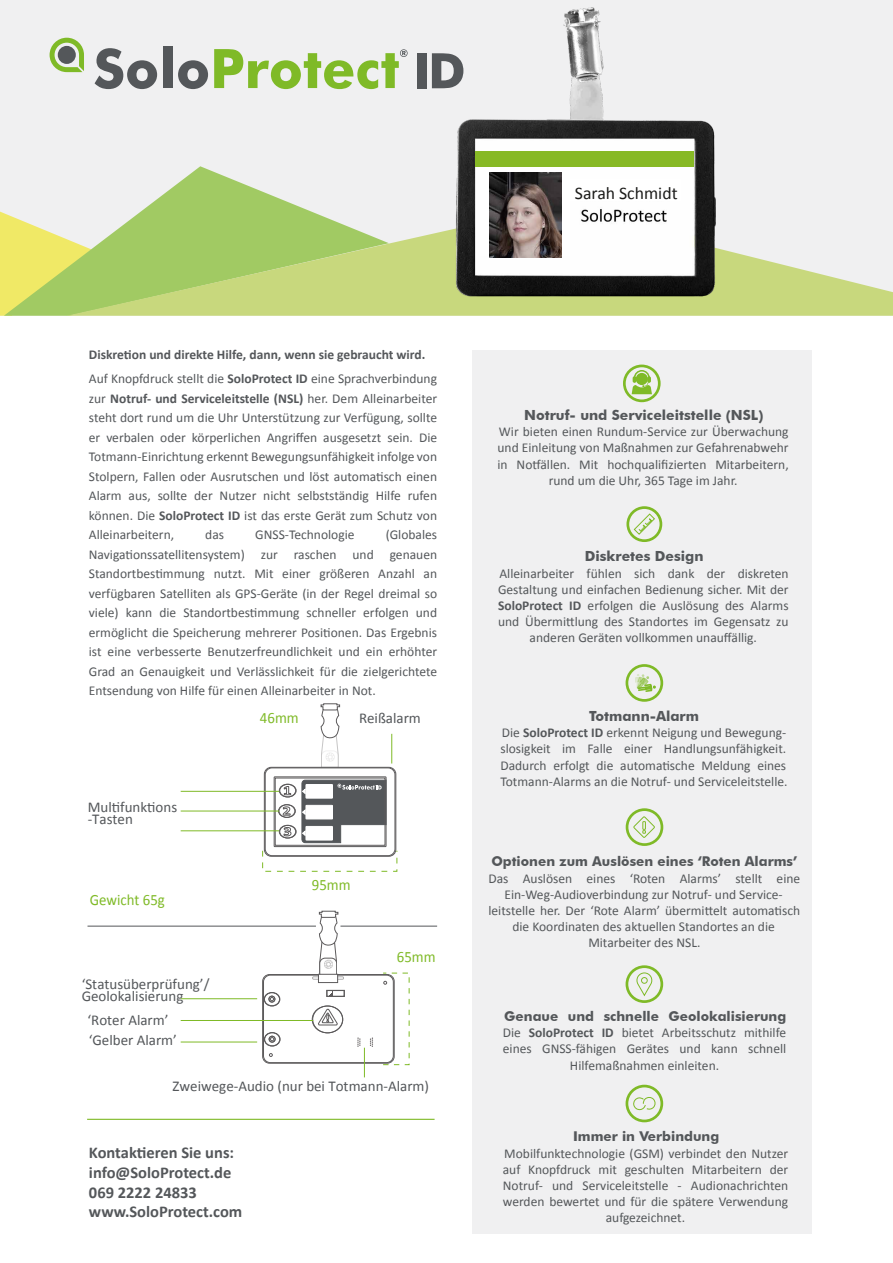
<style>
.page{position:relative;width:893px;height:1263px;background:#fff}
.page>*{position:absolute;margin:0;border:0;box-sizing:border-box;transform-origin:0 0}
.t1{font:17.7px "Calibri";color:#1d1d1b}
.t2{font:700 16.5px/19.8px "Calibri";color:#54575a}
.t3{font:15.75px "Calibri";color:#7fba27;scale:.94 1}
.t4{font:15px/12.5px "Calibri";color:#54575a}
.t5{font:700 13.95px "Futura BT";color:#54575a}
.t6{font:13.5px/16.2px "Calibri";color:#54575a;text-align:center}
.t7{font:700 13.5px/24px "Calibri";color:#54575a}
.t8{font:700 13.5px "Futura BT";color:#54575a}
.s1{font-weight:400}
.s2{font-weight:700}
</style>
<div class="page">
<div style="left:0;top:0;width:893px;height:316px;background:#f0f0f1"></div>
<svg style="left:0;top:211px;width:4px;height:105px"></svg>
<svg style="left:4px;top:166px;width:296px;height:150px"></svg>
<svg style="left:67px;top:207px;width:826px;height:109px"></svg>
<img style="left:418px;top:7px;width:354px;height:305px">
<svg style="left:95px;top:48px;width:62px;height:41px"></svg>
<div style="left:163px;top:47px;width:9px;height:41px;background:#54575a"></div>
<svg style="left:178px;top:60px;width:30px;height:29px"></svg>
<svg style="left:50px;top:38px;width:34px;height:34px"></svg>
<svg style="left:214px;top:49px;width:194px;height:40px"></svg>
<div style="left:417px;top:53px;width:10px;height:35px;background:#54575a"></div>
<svg style="left:432px;top:53px;width:31px;height:35px"></svg>
<div style="left:480px;top:159px;width:90px;height:96px;background:#fff"></div>
<div style="left:475px;top:151px;width:219px;height:16px;background:#87b925"></div>
<img style="left:489px;top:173px;width:72px;height:85px">
<div style="left:570px;top:179px;width:110px;height:22px;background:#fff"></div>
<hr style="left:87px;top:1119px;width:348px;height:1px;background:#7fba27">
<div style="left:472px;top:350px;width:339px;height:883px;background:#f0f0f1"></div>
<svg style="left:264px;top:767px;width:132px;height:89px"></svg>
<div style="left:264px;top:767px;width:132px;height:89px;border:1px solid #5c5a5b;border-radius:7px"></div>
<div style="left:274px;top:777px;width:112px;height:69px;background:#fff"></div>
<div style="left:274px;top:777px;width:112px;height:70px;border:1px solid #5c5a5b"></div>
<div style="left:280px;top:784px;width:16px;height:13px;border:1px solid #5c5a5b;border-radius:50%"></div>
<div style="left:279px;top:804px;width:16px;height:13px;border:1px solid #5c5a5b;border-radius:50%"></div>
<div style="left:280px;top:825px;width:16px;height:13px;border:1px solid #5c5a5b;border-radius:50%"></div>
<svg style="left:301px;top:780px;width:85px;height:63px"></svg>
<div style="left:279px;top:784px;width:17px;height:13px;border:1px solid #5c5a5b;border-radius:50%"></div>
<svg style="left:284px;top:786px;width:7px;height:9px"></svg>
<div style="left:278px;top:804px;width:17px;height:13px;border:1px solid #5c5a5b;border-radius:50%"></div>
<svg style="left:283px;top:806px;width:7px;height:9px"></svg>
<div style="left:279px;top:825px;width:17px;height:13px;border:1px solid #5c5a5b;border-radius:50%"></div>
<svg style="left:284px;top:827px;width:7px;height:9px"></svg>
<div style="left:265px;top:768px;width:130px;height:88px;border:1px solid #5c5a5b;border-radius:7px"></div>
<div style="left:275px;top:778px;width:110px;height:67px;border:1px solid #5c5a5b"></div>
<svg style="left:321px;top:703px;width:19px;height:65px"></svg>
<hr style="left:181px;top:811px;width:98px;height:1px;background:#7fba27">
<svg style="left:391px;top:734px;width:1px;height:29px"></svg>
<div style="left:262px;top:974px;width:132px;height:89px;border:1px solid #5c5a5b;border-radius:7px"></div>
<div style="left:263px;top:975px;width:130px;height:88px;border:1px solid #5c5a5b;border-radius:7px"></div>
<svg style="left:319px;top:911px;width:19px;height:63px"></svg>
<div style="left:312px;top:977px;width:32px;height:2px;border:1px solid #5c5a5b"></div>
<div style="left:318px;top:974px;width:20px;height:9px;background:#fff;border:1px solid #5c5a5b"></div>
<div style="left:327px;top:990px;width:17px;height:6px;border:1px solid #5c5a5b"></div>
<svg style="left:329px;top:991px;width:4px;height:5px"></svg>
<div style="left:313px;top:1006px;width:30px;height:27px;border:1px solid #5c5a5b;border-radius:50%"></div>
<div style="left:312px;top:1006px;width:31px;height:27px;border:1px solid #5c5a5b;border-radius:50%"></div>
<svg style="left:318px;top:1009px;width:20px;height:16px"></svg>
<div style="left:264px;top:992px;width:16px;height:14px;border:1px solid #5c5a5b;border-radius:50%"></div>
<div style="left:264px;top:993px;width:16px;height:13px;border:1px solid #5c5a5b;border-radius:50%"></div>
<svg style="left:269px;top:996px;width:6px;height:6px"></svg>
<div style="left:264px;top:1032px;width:16px;height:14px;border:1px solid #5c5a5b;border-radius:50%"></div>
<div style="left:265px;top:1033px;width:15px;height:13px;border:1px solid #5c5a5b;border-radius:50%"></div>
<svg style="left:269px;top:1036px;width:6px;height:6px"></svg>
<hr style="left:181px;top:1041px;width:76px;height:1px;background:#7fba27">
<hr style="left:181px;top:1020px;width:132px;height:1px;background:#7fba27">
<svg style="left:357px;top:1037px;width:16px;height:40px"></svg>
<hr style="left:181px;top:998px;width:76px;height:1px;background:#7fba27">
<hr style="left:87px;top:926px;width:229px;height:1px;background:#54575a">
<hr style="left:340px;top:926px;width:97px;height:1px;background:#54575a">
<div style="left:626px;top:506px;width:36px;height:36px;border:3px solid #7fba27;border-radius:50%"></div>
<svg style="left:633px;top:513px;width:23px;height:22px"></svg>
<div style="left:626px;top:1085px;width:37px;height:37px;border:3px solid #7fba27;border-radius:50%"></div>
<svg style="left:633px;top:1097px;width:23px;height:14px"></svg>
<svg style="left:636px;top:972px;width:17px;height:25px"></svg>
<div style="left:626px;top:965px;width:37px;height:38px;border:3px solid #7fba27;border-radius:50%"></div>
<div style="left:626px;top:808px;width:37px;height:38px;border:3px solid #7fba27;border-radius:50%"></div>
<svg style="left:632px;top:815px;width:24px;height:24px"></svg>
<div style="left:626px;top:664px;width:37px;height:38px;border:3px solid #7fba27;border-radius:50%"></div>
<svg style="left:635px;top:674px;width:21px;height:18px"></svg>
<hr style="left:181px;top:791px;width:98px;height:1px;background:#7fba27">
<hr style="left:181px;top:830px;width:98px;height:1px;background:#7fba27">
<div style="left:623px;top:365px;width:38px;height:37px;border:3px solid #7fba27;border-radius:50%"></div>
<svg style="left:632px;top:370px;width:20px;height:24px"></svg>
<h1 class="t1" style="left:575px;top:182px;width:104px">Sarah Schmidt</h1>
<p class="t7" style="left:89px;top:342px;width:350px">Diskretion und direkte Hilfe, dann, wenn sie gebraucht wird.<br><span class="s1">Auf Knopfdruck stellt die</span> SoloProtect ID <span class="s1">eine Sprachverbindung</span></p>
<p class="t6" style="left:89px;top:388px;width:350px;line-height:19.5px;text-align:justify">zur <span class="s2">Notruf- und Serviceleitstelle (NSL)</span> her. Dem Alleinarbeiter steht dort rund um die Uhr Unterstützung zur Verfügung, sollte er verbalen oder körperlichen Angriffen ausgesetzt sein. Die Totmann-Einrichtung erkennt Bewegungsunfähigkeit infolge von Stolpern, Fallen oder Ausrutschen und löst automatisch einen Alarm aus, sollte der Nutzer nicht selbstständig Hilfe rufen können. Die <span class="s2">SoloProtect ID</span> ist das erste Gerät zum Schutz von Alleinarbeitern,</p>
<p class="t6" style="left:89px;top:524px;width:350px;line-height:19.5px;text-align:justify;text-indent:297px">(Globales Navigationssatellitensystem) zur raschen und genauen Standortbestimmung nutzt. Mit einer größeren Anzahl an verfügbaren Satelliten als GPS-Geräte (in der Regel dreimal so viele) kann die Standortbestimmung schneller erfolgen und ermöglicht die Speicherung mehrerer Positionen. Das Ergebnis ist eine verbesserte Benutzerfreundlichkeit und ein erhöhter Grad an Genauigkeit und Verlässlichkeit für die zielgerichtete Entsendung von Hilfe für einen Alleinarbeiter in Not.</p>
<p class="t6" style="left:205px;top:526px;width:20px">das</p>
<p class="t6" style="left:255px;top:526px;width:101px">GNSS-Technologie</p>
<p class="t4" style="left:88px;top:800px;width:91px">Multifunktions -Tasten</p>
<p class="t3" style="left:90px;top:890px;width:81px">Gewicht 65g</p>
<p class="t4" style="left:82px;top:977px;width:129px">‘Statusüberprüfung’/<br>Geolokalisierung</p>
<p class="t4" style="left:88px;top:1013px;width:83px">‘Roter Alarm’</p>
<p class="t4" style="left:89px;top:1033px;width:90px">‘Gelber Alarm’</p>
<p class="t3" style="left:260px;top:708px;width:43px">46mm</p>
<p class="t4" style="left:359px;top:711px;width:63px">Reißalarm</p>
<p class="t3" style="left:312px;top:875px;width:43px">95mm</p>
<p class="t3" style="left:397px;top:947px;width:43px">65mm</p>
<p class="t4" style="left:173px;top:1079px;width:258px">Zweiwege-Audio (nur bei Totmann-Alarm)</p>
<p class="t2" style="left:89px;top:1142px;width:155px">Kontaktieren Sie uns: info@SoloProtect.de<br>069 2222 24833 www.SoloProtect.com</p>
<p class="t5" style="left:524px;top:406px;width:241px">Notruf- und Serviceleitstelle (NSL)</p>
<p class="t6" style="left:498px;top:423px;width:293px">Wir bieten einen Rundum-Service zur Überwachung und Einleitung von Maßnahmen zur Gefahrenabwehr in Notfällen. Mit hochqualifizierten Mitarbeitern, rund um die Uhr, 365 Tage im Jahr.</p>
<p class="t5" style="left:585px;top:548px;width:120px">Diskretes Design</p>
<p class="t6" style="left:498px;top:564px;width:292px">Alleinarbeiter fühlen sich dank der diskreten Gestaltung und einfachen Bedienung sicher. Mit der <span class="s2">SoloProtect ID</span> erfolgen die Auslösung des Alarms und Übermittlung des Standortes im Gegensatz zu anderen Geräten vollkommen unauffällig.</p>
<p class="t5" style="left:589px;top:708px;width:112px">Totmann-Alarm</p>
<p class="t6" style="left:500px;top:724px;width:289px;text-align:justify">Die <span class="s2">SoloProtect ID</span> erkennt Neigung und Bewegung&shy;slosigkeit im Falle einer Handlungsunfähigkeit.<br>Dadurch erfolgt die automatische Meldung eines Totmann-Alarms an die Notruf- und Serviceleitstelle.</p>
<p class="t8" style="left:491px;top:853px;width:307px">Optionen zum Auslösen eines ‘Roten Alarms’</p>
<p class="t6" style="left:488px;top:869px;width:313px">Das Auslösen eines ‘Roten Alarms’ stellt eine Ein-Weg-Audioverbindung zur Notruf- und Service&shy;leitstelle her. Der ‘Rote Alarm’ übermittelt automatisch die Koordinaten des aktuellen Standortes an die Mitarbeiter des NSL.</p>
<p class="t8" style="left:504px;top:1008px;width:283px">Genaue und schnelle Geolokalisierung</p>
<p class="t6" style="left:503px;top:1024px;width:285px">Die <span class="s2">SoloProtect ID</span> bietet Arbeitsschutz mithilfe eines GNSS-fähigen Gerätes und kann schnell<br>Hilfemaßnahmen einleiten.</p>
<p class="t8" style="left:573px;top:1128px;width:148px">Immer in Verbindung</p>
<p class="t6" style="left:503px;top:1144px;width:287px">Mobilfunktechnologie (GSM) verbindet den Nutzer auf Knopfdruck mit geschulten Mitarbeitern der Notruf- und Serviceleitstelle - Audionachrichten werden bewertet und für die spätere Verwendung aufgezeichnet.</p>
</div>
